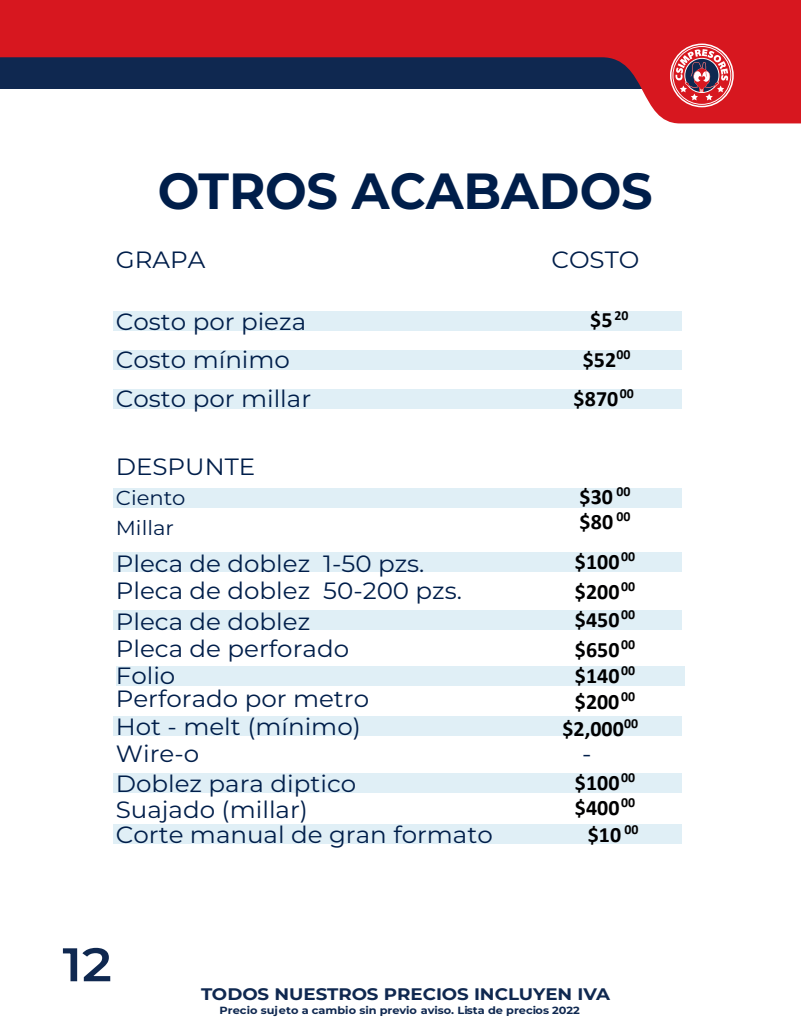
<style>
.page{position:relative;width:801px;height:1035px;background:#fff}
.page>*{position:absolute;margin:0;border:0;box-sizing:border-box;transform-origin:0 0}
.t1{font:700 50.75px "Montserrat";letter-spacing:-.005em;color:#001e4a}
.t2{font:600 47px "Montserrat";color:#0f2850;scale:1.09 1}
.t3{font:23.5px/27.2px "Montserrat";color:#001e4a;scale:1.04 1}
.t4{font:700 22px/39px "Calibri";color:#000001;text-align:center}
.t5{font:20.25px/29.5px "Montserrat";color:#001e4a;scale:1.04 1}
.t6{font:700 16.75px "Montserrat";color:#0f2850;scale:1.09 1}
.t7{font:700 10.5px "Montserrat";color:#0f2850;scale:1.09 1}
</style>
<div class="page">
<div style="left:114px;top:488px;width:568px;height:20px;background:#e0eff6"></div>
<div style="left:114px;top:310px;width:568px;height:20px;background:#e0eff6"></div>
<div style="left:114px;top:389px;width:568px;height:20px;background:#e0eff6"></div>
<div style="left:114px;top:350px;width:568px;height:20px;background:#e0eff6"></div>
<div style="left:114px;top:610px;width:568px;height:20px;background:#e0eff6"></div>
<div style="left:116px;top:666px;width:568px;height:20px;background:#e0eff6"></div>
<div style="left:114px;top:716px;width:568px;height:20px;background:#e0eff6"></div>
<div style="left:114px;top:773px;width:568px;height:20px;background:#e0eff6"></div>
<div style="left:114px;top:824px;width:568px;height:20px;background:#e0eff6"></div>
<svg style="left:0;top:0;width:801px;height:123px;fill:#d7171f"></svg>
<svg style="left:671px;top:45px;width:61px;height:61px;background:#c55b66"></svg>
<div style="left:114px;top:552px;width:568px;height:20px;background:#e0eff6"></div>
<h1 class="t1" style="left:158px;top:157px;width:496px">OTROS ACABADOS</h1>
<p class="t3" style="left:116px;top:246px;width:88px">GRAPA</p>
<p class="t3" style="left:551px;top:246px;width:86px">COSTO</p>
<p class="t3" style="left:116px;top:302px;width:189px;line-height:38.5px">Costo por pieza<br>Costo mínimo<br>Costo por millar</p>
<p class="t3" style="left:116px;top:452px;width:136px">DESPUNTE</p>
<p class="t5" style="left:116px;top:483px;width:69px">Ciento<br>Millar</p>
<p class="t4" style="left:573px;top:300px;width:62px">$5 <sup>20 </sup>$52 <sup>00 </sup>$870 <sup>00</sup></p>
<p class="t4" style="left:579px;top:484px;width:52px;line-height:24.8px;text-align:left">$30 <sup>00 </sup>$80 <sup>00</sup></p>
<p class="t3" style="left:116px;top:549px;width:334px">Pleca de doblez 1-50 pzs.<br>Pleca de doblez 50-200 pzs.</p>
<p class="t4" style="left:575px;top:546px;width:62px;line-height:30.2px;text-align:left">$100 <sup>00 </sup>$200 <sup>00</sup></p>
<p class="t3" style="left:116px;top:607px;width:226px">Pleca de doblez<br>Pleca de perforado<br>Folio</p>
<p class="t3" style="left:116px;top:685px;width:245px">Perforado por metro<br>Hot - melt (mínimo)</p>
<p class="t3" style="left:116px;top:757px;width:364px;line-height:51.2px">Doblez para diptico<br>Corte manual de gran formato</p>
<p class="t3" style="left:116px;top:739px;width:82px">Wire-o</p>
<p class="t3" style="left:116px;top:795px;width:186px">Suajado (millar)</p>
<h2 class="t2" style="left:62px;top:933px;width:47px">12</h2>
<p class="t4" style="left:575px;top:604px;width:62px;line-height:30.2px;text-align:left">$450 <sup>00 </sup>$650 <sup>00</sup></p>
<p class="t4" style="left:562px;top:662px;width:77px;line-height:26.5px">$140 <sup>00 </sup>$200 <sup>00 </sup>$2,000 <sup>00</sup></p>
<p class="t3" style="left:582px;top:739px;width:11px">-</p>
<p class="t4" style="left:575px;top:763px;width:62px">$100 <sup>00</sup></p>
<p class="t4" style="left:575px;top:794px;width:65px;line-height:27.2px">$400 <sup>00 </sup>$10 <sup>00</sup></p>
<p class="t6" style="left:201px;top:982px;width:377px">TODOS NUESTROS PRECIOS INCLUYEN IVA</p>
<p class="t7" style="left:220px;top:1003px;width:332px">Precio sujeto a cambio sin previo aviso. Lista de precios 2022</p>
</div>
